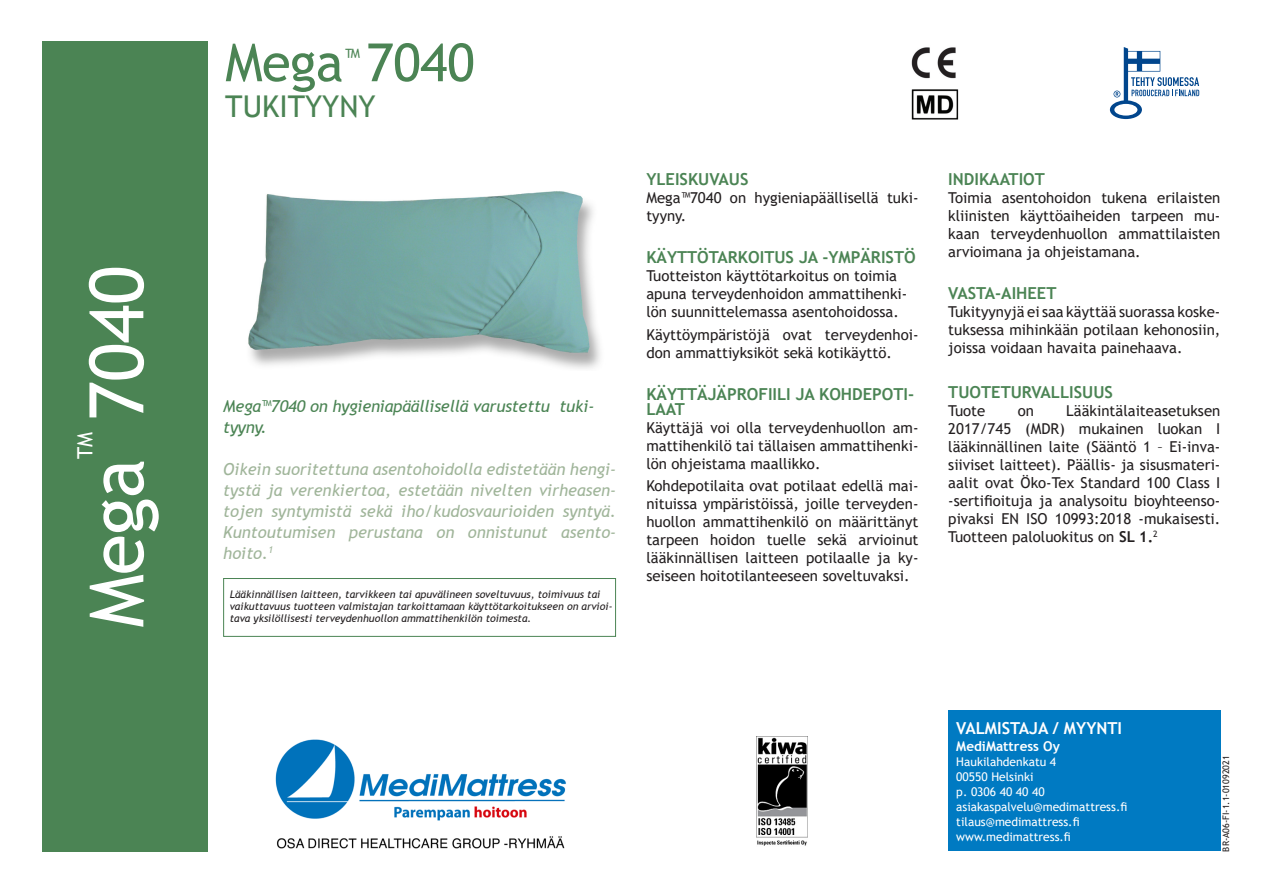
<style>
.page{position:relative;width:1263px;height:893px;background:#fff}
.page>*{position:absolute;margin:0;border:0;box-sizing:border-box;transform-origin:0 0}
.t1{font:75px "Trebuchet MS";letter-spacing:-.01em;color:#fff}
.t2{font:52.5px "Trebuchet MS";letter-spacing:-.01em;color:#4b8454}
.t3{font:30px "Trebuchet MS";color:#4b8454}
.t4{font:21px "Trebuchet MS";color:#fff}
.t5{font:italic 16.5px/21px "Trebuchet MS";color:#a0b59a;text-align:justify}
.t6{font:700 16.5px/15px "Trebuchet MS";color:#4b8454}
.t7{font:italic 16.5px/21px "Trebuchet MS";letter-spacing:-.01em;color:#4b8454}
.t8{font:700 16.5px "Trebuchet MS";color:#fff}
.t9{font:15px/18px "Trebuchet MS";color:#231f20;text-align:justify}
.t10{font:700 13.5px "Trebuchet MS";color:#fff}
.t11{font:12px/15px "Trebuchet MS";color:#fff}
.t12{font:italic 10.5px/12px "Trebuchet MS";color:#231f20}
.t13{font:9px "Trebuchet MS";color:#231f20}
.s1{font-weight:700}
</style>
<div class="page">
<div style="left:948px;top:710px;width:272px;height:140px;background:#007ac2"></div>
<img style="left:757px;top:736px;width:51px;height:110px">
<img style="left:275px;top:739px;width:291px;height:110px">
<svg style="left:1110px;top:47px;width:89px;height:72px"></svg>
<img style="left:911px;top:47px;width:48px;height:73px">
<div style="left:43px;top:41px;width:165px;height:810px;background:#4b8454"></div>
<img style="left:248px;top:191px;width:352px;height:178px">
<div style="left:223px;top:578px;width:393px;height:59px;border:1px solid #4b8454"></div>
<h1 class="t1" style="left:69px;top:420px;width:156px;rotate:-90deg">7040</h1>
<h3 class="t4" style="left:72px;top:459px;width:28px;rotate:-90deg">TM</h3>
<h1 class="t1" style="left:69px;top:628px;width:170px;rotate:-90deg">Mega</h1>
<h2 class="t2" style="left:225px;top:30px;width:251px">Mega<sup>™</sup> 7040</h2>
<h3 class="t3" style="left:225px;top:88px;width:152px">TUKITYYNY</h3>
<p class="t7" style="left:223px;top:396px;width:373px">Mega™7040 on hygieniapäällisellä varustettu tuki&shy;tyyny.</p>
<p class="t5" style="left:223px;top:459px;width:395px">Oikein suoritettuna asentohoidolla edistetään hengi&shy;tystä ja verenkiertoa, estetään nivelten virheasen&shy;tojen syntymistä sekä iho/kudosvaurioiden syntyä.<br>Kuntoutumisen perustana on onnistunut asento&shy;hoito.<sup>1</sup></p>
<p class="t12" style="left:230px;top:588px;width:384px">Lääkinnällisen laitteen, tarvikkeen tai apuvälineen soveltuvuus, toimivuus tai vaikuttavuus tuotteen valmistajan tarkoittamaan käyttötarkoitukseen on arvioi&shy;tava yksilöllisesti terveydenhuollon ammattihenkilön toimesta.</p>
<p class="t6" style="left:646px;top:172px;width:104px">YLEISKUVAUS</p>
<p class="t9" style="left:646px;top:189px;width:274px">Mega™7040 on hygieniapäällisellä tuki&shy;tyyny.</p>
<p class="t6" style="left:646px;top:250px;width:271px">KÄYTTÖTARKOITUS JA -YMPÄRISTÖ</p>
<p class="t9" style="left:646px;top:267px;width:263px;text-align:left">Tuotteiston käyttötarkoitus on toimia apuna terveydenhoidon ammattihenki&shy;lön suunnittelemassa asentohoidossa.</p>
<p class="t9" style="left:646px;top:325px;width:274px">Käyttöympäristöjä ovat terveydenhoi&shy;don ammattiyksiköt sekä kotikäyttö.</p>
<p class="t6" style="left:646px;top:386px;width:269px">KÄYTTÄJÄPROFIILI JA KOHDEPOTI-<br>LAAT</p>
<p class="t9" style="left:646px;top:418px;width:274px">Käyttäjä voi olla terveydenhuollon am&shy;mattihenkilö tai tällaisen ammattihenki&shy;lön ohjeistama maallikko.</p>
<p class="t9" style="left:646px;top:477px;width:274px">Kohdepotilaita ovat potilaat edellä mai&shy;nituissa ympäristöissä, joille terveyden&shy;huollon ammattihenkilö on määrittänyt tarpeen hoidon tuelle sekä arvioinut lääkinnällisen laitteen potilaalle ja ky&shy;seiseen hoitotilanteeseen soveltuvaksi.</p>
<p class="t6" style="left:948px;top:172px;width:98px">INDIKAATIOT</p>
<p class="t9" style="left:948px;top:189px;width:274px">Toimia asentohoidon tukena erilaisten kliinisten käyttöaiheiden tarpeen mu&shy;kaan terveydenhuollon ammattilaisten arvioimana ja ohjeistamana.</p>
<p class="t6" style="left:948px;top:286px;width:110px">VASTA-AIHEET</p>
<p class="t9" style="left:948px;top:303px;width:274px">Tukityynyjä ei saa käyttää suorassa koske&shy;tuksessa mihinkään potilaan kehonosiin, joissa voidaan havaita painehaava.</p>
<p class="t6" style="left:948px;top:385px;width:166px">TUOTETURVALLISUUS</p>
<p class="t9" style="left:948px;top:402px;width:39px">Tuote</p>
<p class="t9" style="left:1018px;top:402px;width:18px">on</p>
<p class="t9" style="left:948px;top:402px;width:274px;text-indent:118px">Lääkintälaiteasetuksen 2017/745 (MDR) mukainen luokan I lääkinnällinen laite (Sääntö 1 – Ei-inva&shy;siiviset laitteet). Päällis- ja sisusmateri&shy;aalit ovat Öko-Tex Standard 100 Class I -sertifioituja ja analysoitu bioyhteenso&shy;pivaksi EN ISO 10993:2018 -mukaisesti.<br>Tuotteen paloluokitus on <span class="s1">SL 1.</span><sup>2</sup></p>
<p class="t8" style="left:956px;top:718px;width:167px">VALMISTAJA / MYYNTI</p>
<p class="t10" style="left:956px;top:737px;width:105px">MediMattress Oy</p>
<p class="t11" style="left:956px;top:754px;width:173px">Haukilahdenkatu 4<br>00550 Helsinki<br>p. 0306 40 40 40 asiakaspalvelu@medimattress.fi tilaus@medimattress.fi www.medimattress.fi</p>
<p class="t13" style="left:1220px;top:851px;width:97px;rotate:-90deg">BR-A06-FI-1.1-01092021</p>
</div>
